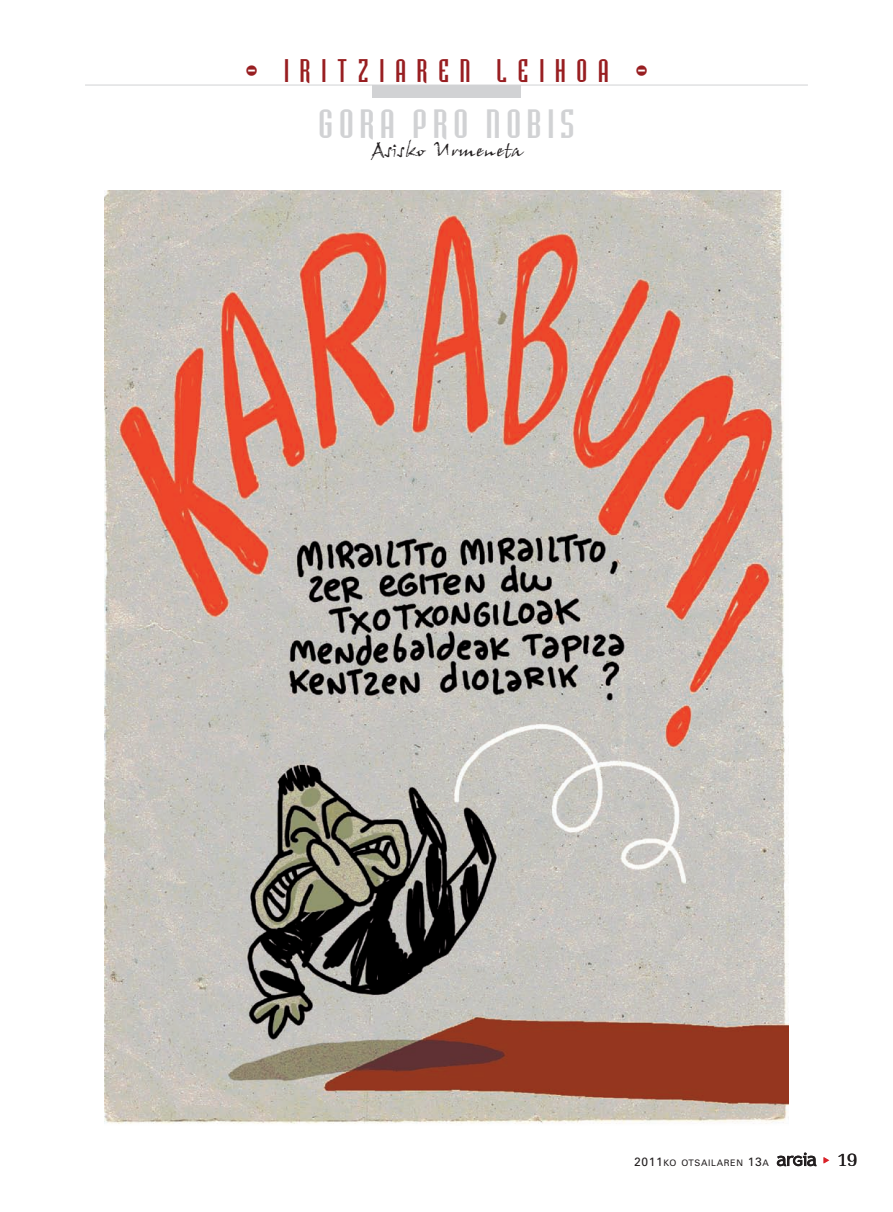
<style>
.page{position:relative;width:893px;height:1212px;background:#fff}
.page>*{position:absolute;margin:0;border:0;box-sizing:border-box;transform-origin:0 0}
.t1{font:37.5px "Bodiac";letter-spacing:.145em;color:#d1d2d4;scale:1.1 1}
.t2{font:30px "Bodiac";letter-spacing:.365em;color:#981e21}
.t3{font:19.5px "John Handy LET Plain 10";color:#231f20;scale:1.05 1}
.t4{font:19.5px "Memoir";color:#231f20}
.t5{font:9px "Zurich BT";letter-spacing:.075em;color:#231f20}
.s1{font-size:12px}
</style>
<div class="page">
<hr style="left:85px;top:85px;width:723px;height:1px;background:#d1d2d4">
<div style="left:372px;top:85px;width:149px;height:12px;background:#d1d2d4"></div>
<img style="left:104px;top:190px;width:685px;height:934px">
<svg style="left:777px;top:1152px;width:39px;height:14px"></svg>
<h2 class="t2" style="left:245px;top:60px;width:405px">- IRITZIAREN LEIHOA -</h2>
<h1 class="t1" style="left:318px;top:109px;width:235px">GORA PRO NOBIS</h1>
<h3 class="t3" style="left:371px;top:142px;width:146px">Asisko-Urmeneta</h3>
<p class="t5" style="left:634px;top:1160px;width:136px"><span class="s1">2011</span>KO OTSAILAREN <span class="s1">13</span>A</p>
<h3 class="t4" style="left:837px;top:1151px;width:22px">19</h3>
</div>
